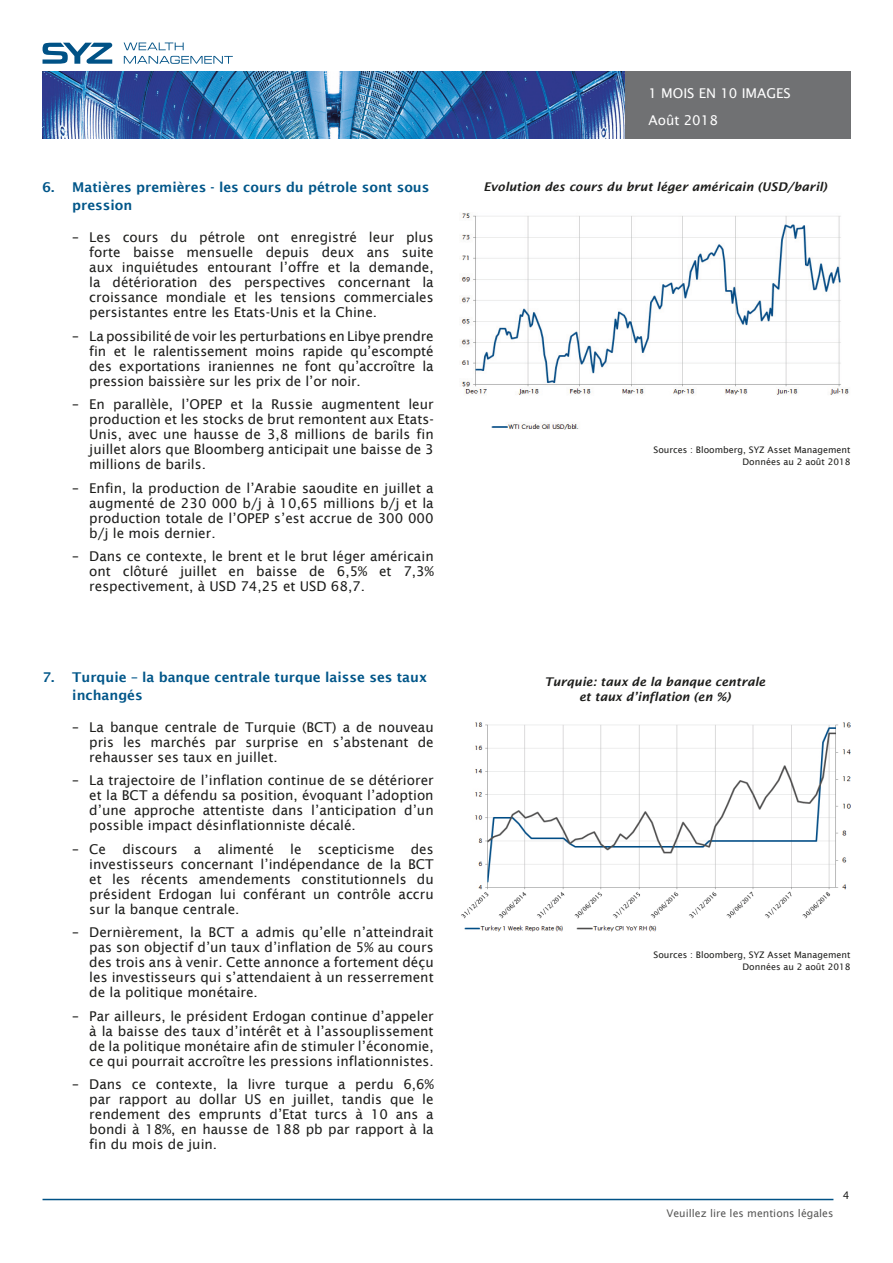
<style>
.page{position:relative;width:893px;height:1263px;background:#fff}
.page>*{position:absolute;margin:0;border:0;box-sizing:border-box;transform-origin:0 0}
.t1{font:13.5px/15px "Lucida Sans";color:#1d1d1b;text-align:justify}
.t2{font:600 13.5px/18px "Lucida Sans";color:#015689}
.t3{font:13.5px/27.8px "Lucida Sans";color:#fff}
.Graph_TITLES{font:italic 600 12px/15px "Lucida Sans";color:#1d1d1b;text-align:center}
.t4{font:10.5px "Lucida Sans";color:#575756}
.t5{font:10.5px "Lucida Sans";color:#1d1d1b}
.Source_data{font:9px "Lucida Sans";color:#1d1d1b}
</style>
<div class="page">
<svg style="left:43px;top:43px;width:70px;height:21px"></svg>
<svg style="left:124px;top:43px;width:60px;height:7px"></svg>
<svg style="left:124px;top:56px;width:109px;height:8px"></svg>
<img style="left:43px;top:72px;width:807px;height:67px">
<hr style="left:43px;top:1199px;width:790px;height:1px;background:#005286">
<img style="left:461px;top:213px;width:388px;height:216px">
<img style="left:461px;top:722px;width:389px;height:210px">
<p class="t2" style="left:72px;top:178px;width:359px;text-indent:-30px">6. Matières premières - les cours du pétrole sont sous pression</p>
<p class="t1" style="left:89px;top:230px;width:346px;text-indent:-17px">– Les cours du pétrole ont enregistré leur plus forte baisse mensuelle depuis deux ans suite aux inquiétudes entourant l’offre et la demande, la détérioration des perspectives concernant la croissance mondiale et les tensions commerciales persistantes entre les Etats-Unis et la Chine.</p>
<p class="t1" style="left:89px;top:328px;width:346px;text-indent:-17px">– La possibilité de voir les perturbations en Libye prendre fin et le ralentissement moins rapide qu’escompté des exportations iraniennes ne font qu’accroître la pression baissière sur les prix de l’or noir.</p>
<p class="t1" style="left:89px;top:397px;width:346px;text-indent:-17px">– En parallèle, l’OPEP et la Russie augmentent leur production et les stocks de brut remontent aux Etats-Unis, avec une hausse de 3,8 millions de barils fin juillet alors que Bloomberg anticipait une baisse de 3 millions de barils.</p>
<p class="t1" style="left:89px;top:480px;width:346px;text-indent:-17px">– Enfin, la production de l’Arabie saoudite en juillet a augmenté de 230 000 b/j à 10,65 millions b/j et la production totale de l’OPEP s’est accrue de 300 000 b/j le mois dernier.</p>
<p class="t1" style="left:89px;top:549px;width:346px;text-indent:-17px">– Dans ce contexte, le brent et le brut léger américain ont clôturé juillet en baisse de 6,5% et 7,3% respectivement, à USD 74,25 et USD 68,7.</p>
<p class="t2" style="left:72px;top:668px;width:356px;text-indent:-30px">7. Turquie – la banque centrale turque laisse ses taux inchangés</p>
<p class="t1" style="left:89px;top:719px;width:346px;text-indent:-17px">– La banque centrale de Turquie (BCT) a de nouveau pris les marchés par surprise en s’abstenant de rehausser ses taux en juillet.</p>
<p class="t1" style="left:89px;top:773px;width:346px;text-indent:-17px">– La trajectoire de l’inflation continue de se détériorer et la BCT a défendu sa position, évoquant l’adoption d’une approche attentiste dans l’anticipation d’un possible impact désinflationniste décalé.</p>
<p class="t1" style="left:89px;top:841px;width:346px;text-indent:-17px">– Ce discours a alimenté le scepticisme des investisseurs concernant l’indépendance de la BCT et les récents amendements constitutionnels du président Erdogan lui conférant un contrôle accru sur la banque centrale.</p>
<p class="t1" style="left:89px;top:925px;width:346px;text-indent:-17px">– Dernièrement, la BCT a admis qu’elle n’atteindrait pas son objectif d’un taux d’inflation de 5% au cours des trois ans à venir. Cette annonce a fortement déçu les investisseurs qui s’attendaient à un resserrement de la politique monétaire.</p>
<p class="t1" style="left:89px;top:1008px;width:346px;text-indent:-17px">– Par ailleurs, le président Erdogan continue d’appeler à la baisse des taux d’intérêt et à l’assouplissement de la politique monétaire afin de stimuler l’économie, ce qui pourrait accroître les pressions inflationnistes.</p>
<p class="t1" style="left:89px;top:1077px;width:346px;text-indent:-17px">– Dans ce contexte, la livre turque a perdu 6,6% par rapport au dollar US en juillet, tandis que le rendement des emprunts d’Etat turcs à 10 ans a bondi à 18%, en hausse de 188 pb par rapport à la fin du mois de juin.</p>
<p class="t3" style="left:648px;top:79px;width:144px">1 MOIS EN 10 IMAGES<br>Août 2018</p>
<p class="Graph_TITLES" style="left:483px;top:179px;width:345px">Evolution des cours du brut léger américain (USD/baril)</p>
<p class="Source_data" style="left:653px;top:445px;width:198px">Sources : Bloomberg, SYZ Asset Management</p>
<p class="Source_data" style="left:742px;top:457px;width:109px">Données au 2 août 2018</p>
<p class="Graph_TITLES" style="left:544px;top:674px;width:223px">Turquie: taux de la banque centrale et taux d’inflation (en %)</p>
<p class="Source_data" style="left:653px;top:949px;width:198px">Sources : Bloomberg, SYZ Asset Management</p>
<p class="Source_data" style="left:742px;top:961px;width:109px">Données au 2 août 2018</p>
<p class="t4" style="left:667px;top:1207px;width:168px">Veuillez lire les mentions légales</p>
<p class="t5" style="left:843px;top:1189px;width:8px">4</p>
</div>
